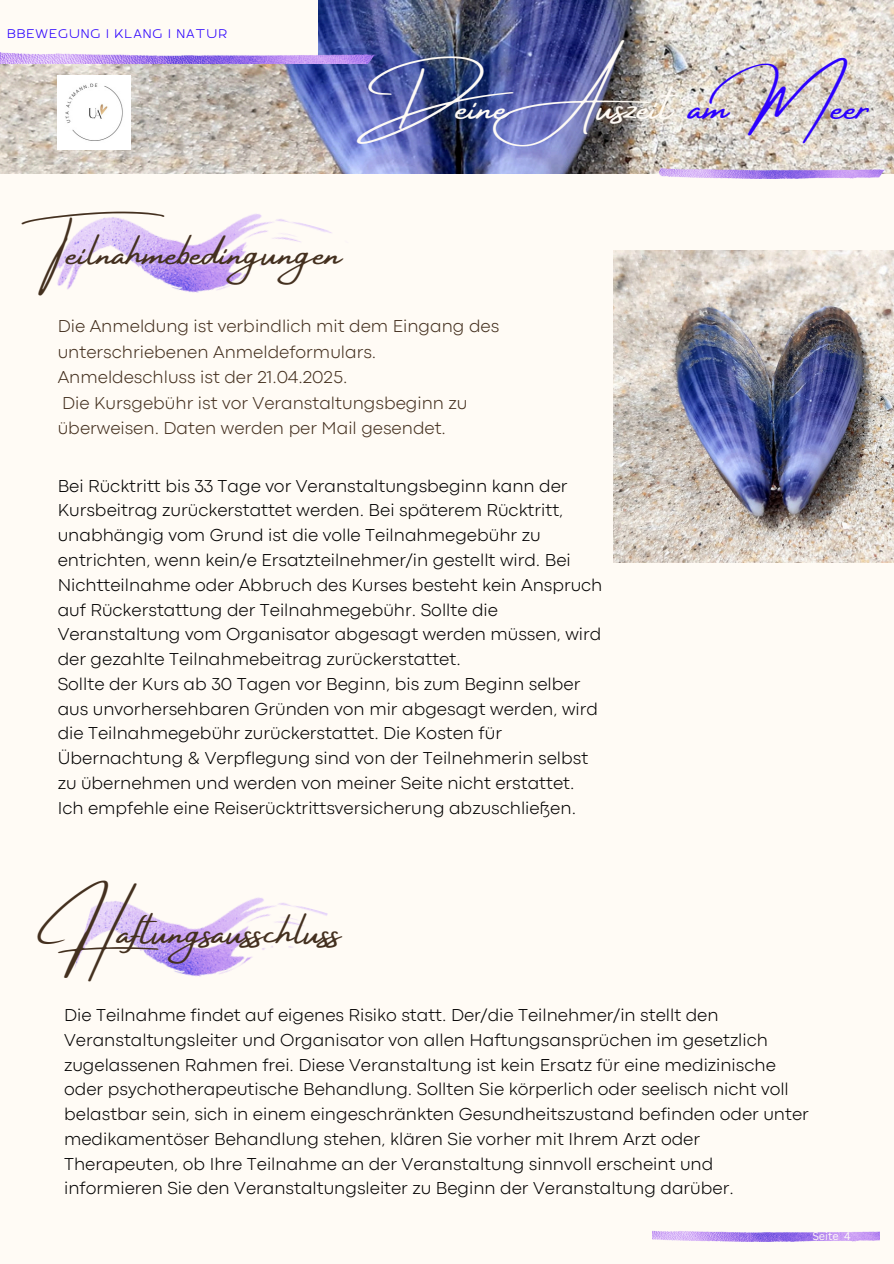
<style>
.page{position:relative;width:894px;height:1264px;background:#fff}
.page>*{position:absolute;margin:0;border:0;box-sizing:border-box;transform-origin:0 0}
.t1{font:46.5px "Amsterdam Four";color:#fffbf5}
.t2{font:43.5px "Amsterdam Four";color:#44301f}
.t3{font:300 18px/24.8px "Codec Pro";color:#000}
.t4{font:300 18px/25.5px "Codec Pro";color:#44301f}
.t5{font:16.5px "RTL Banana Light";letter-spacing:.095em;color:#2b00ff}
.t6{font:10.8px "Canva Sans";color:#fffbf5}
.s1{color:#2b00ff}
</style>
<div class="page">
<div style="left:0;top:0;width:893px;height:1263px;background:#fffbf5"></div>
<img style="left:45px;top:173px;width:305px;height:120px">
<img style="left:0;top:0;width:893px;height:173px">
<img style="left:659px;top:168px;width:226px;height:10px">
<img style="left:652px;top:1230px;width:226px;height:11px">
<img style="left:613px;top:251px;width:280px;height:311px">
<div style="left:0;top:0;width:317px;height:57px;background:#fffbf5"></div>
<img style="left:0;top:52px;width:376px;height:11px">
<img style="left:58px;top:76px;width:73px;height:73px">
<img style="left:74px;top:897px;width:254px;height:80px">
<p class="t5" style="left:7px;top:26px;width:221px">BBEWEGUNG I KLANG I NATUR</p>
<p class="t1" style="left:356px;top:81px;width:529px">Deine Auszeit <span class="s1">am Meer</span></p>
<h2 class="t2" style="left:51px;top:228px;width:292px">Teilnahmebedingungen</h2>
<h1 class="t4" style="left:58px;top:315px;width:443px">Die Anmeldung ist verbindlich mit dem Eingang des unterschriebenen Anmeldeformulars.<br>Anmeldeschluss ist der 21.04.2025.<br>Die Kursgebühr ist vor Veranstaltungsbeginn zu überweisen. Daten werden per Mail gesendet.</h1>
<p class="t3" style="left:58px;top:474px;width:546px">Bei Rücktritt bis 33 Tage vor Veranstaltungsbeginn kann der Kursbeitrag zurückerstattet werden. Bei späterem Rücktritt, unabhängig vom Grund ist die volle Teilnahmegebühr zu entrichten, wenn kein/e Ersatzteilnehmer/in gestellt wird. Bei Nichtteilnahme oder Abbruch des Kurses besteht kein Anspruch auf Rückerstattung der Teilnahmegebühr. Sollte die Veranstaltung vom Organisator abgesagt werden müssen, wird der gezahlte Teilnahmebeitrag zurückerstattet.<br>Sollte der Kurs ab 30 Tagen vor Beginn, bis zum Beginn selber aus unvorhersehbaren Gründen von mir abgesagt werden, wird die Teilnahmegebühr zurückerstattet. Die Kosten für Übernachtung &amp; Verpflegung sind von der Teilnehmerin selbst zu übernehmen und werden von meiner Seite nicht erstattet.<br>Ich empfehle eine Reiserücktrittsversicherung abzuschließen.</p>
<p class="t2" style="left:51px;top:907px;width:291px">Haftungsausschluss</p>
<h1 class="t3" style="left:64px;top:1004px;width:746px">Die Teilnahme findet auf eigenes Risiko statt. Der/die Teilnehmer/in stellt den Veranstaltungsleiter und Organisator von allen Haftungsansprüchen im gesetzlich zugelassenen Rahmen frei. Diese Veranstaltung ist kein Ersatz für eine medizinische oder psychotherapeutische Behandlung. Sollten Sie körperlich oder seelisch nicht voll belastbar sein, sich in einem eingeschränkten Gesundheitszustand befinden oder unter medikamentöser Behandlung stehen, klären Sie vorher mit Ihrem Arzt oder Therapeuten, ob Ihre Teilnahme an der Veranstaltung sinnvoll erscheint und informieren Sie den Veranstaltungsleiter zu Beginn der Veranstaltung darüber.</h1>
<p class="t6" style="left:812px;top:1228px;width:40px">Seite 4</p>
</div>
